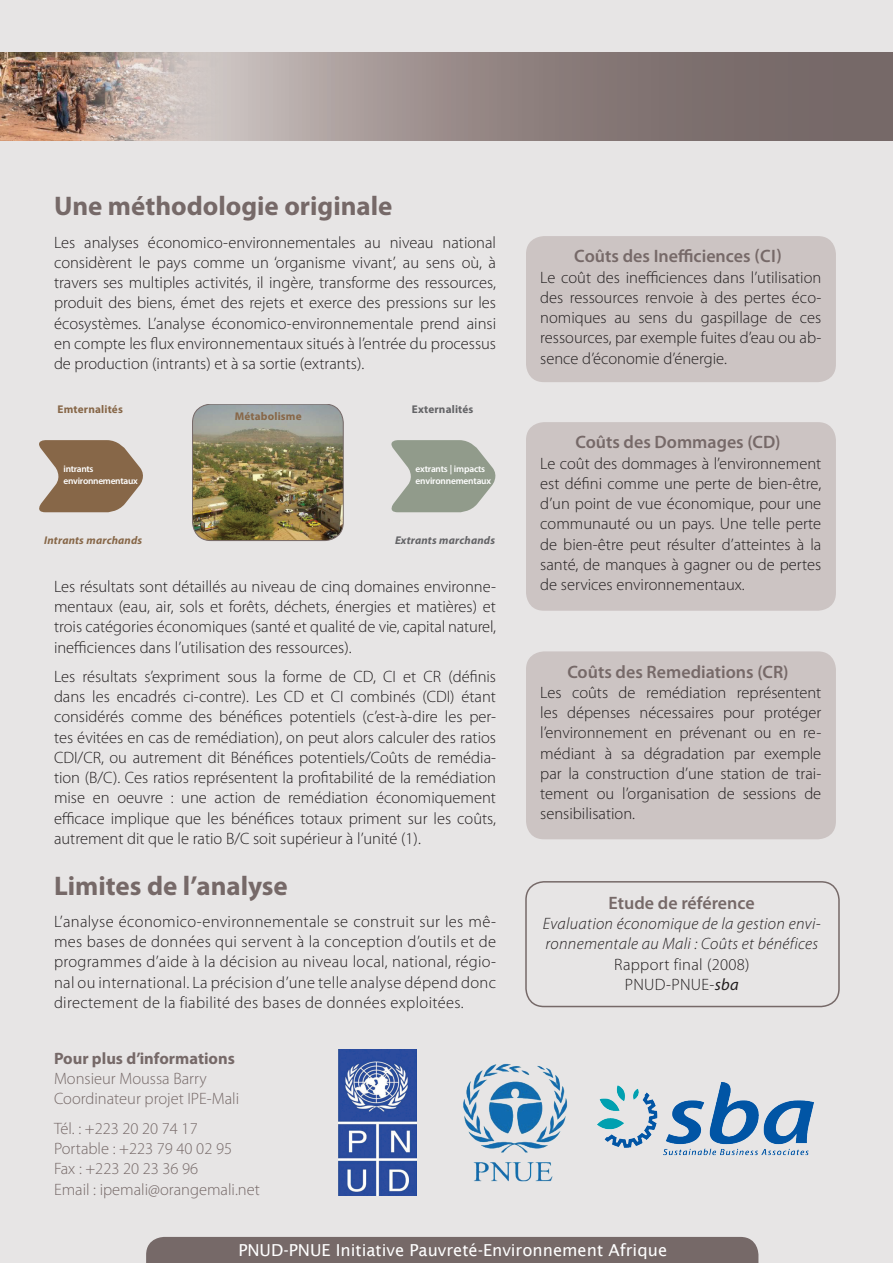
<style>
.page{position:relative;width:893px;height:1263px;background:#e7e5e5}
.page>*{position:absolute;margin:0;border:0;box-sizing:border-box;transform-origin:0 0}
.t1{font:700 27px "Myriad Pro";color:#766968}
.t2{font:600 18px "Myriad Pro";color:#766968}
.t3{font:300 16.5px/20.2px "Myriad Pro";color:#231f20;text-align:justify}
.t4{font:300 16.5px "Myriad Pro";color:#766968}
.t5{font:italic 300 16.5px/20.2px "Myriad Pro";letter-spacing:.02em;color:#231f20}
.t6{font:16.5px "Lucida Sans";color:#fff}
.t7{font:300 16.5px "Myriad Pro";letter-spacing:.02em;color:#231f20}
.t8{font:700 16.5px "Myriad Pro";color:#766968}
.Normal_e{font:700 11.25px "Myriad Pro";letter-spacing:.015em;color:#876748}
.Normal_e-2{font:italic 700 11.25px "Myriad Pro";letter-spacing:.015em;color:#876748}
.Normal_e-3{font:italic 700 11.25px "Myriad Pro";letter-spacing:.015em;color:#636366}
.Normal_e-4{font:700 11.25px "Myriad Pro";letter-spacing:.015em;color:#636366}
.Normal_e-5{font:600 9.45px "Myriad Pro";letter-spacing:-.02em;color:#fff}
.s1{font-weight:400;font-style:italic}
</style>
<div class="page">
<svg style="left:239px;top:52px;width:654px;height:88px;background:#908381"></svg>
<img style="left:0;top:52px;width:239px;height:88px">
<img style="left:597px;top:1082px;width:228px;height:83px">
<img style="left:454px;top:1054px;width:120px;height:129px">
<img style="left:339px;top:1050px;width:78px;height:145px">
<div style="left:526px;top:236px;width:310px;height:146px;background:#ccc4c3;border-radius:18px"></div>
<div style="left:526px;top:422px;width:310px;height:189px;background:#ccc4c3;border-radius:18px"></div>
<div style="left:526px;top:651px;width:310px;height:188px;background:#ccc4c3;border-radius:18px"></div>
<svg style="left:387px;top:440px;width:112px;height:72px;background:#a7aea2"></svg>
<img style="left:193px;top:404px;width:150px;height:137px">
<div style="left:192px;top:404px;width:152px;height:137px;border:1px solid #766968;border-radius:19px"></div>
<svg style="left:34px;top:440px;width:113px;height:72px;background:#a08871"></svg>
<div style="left:146px;top:1237px;width:612px;height:26px;background:#766968"></div>
<div style="left:525px;top:881px;width:315px;height:126px;border:2px solid #766968;border-radius:18px"></div>
<p class="t1" style="left:54px;top:191px;width:340px">Une méthodologie originale</p>
<p class="t3" style="left:54px;top:232px;width:444px">Les analyses économico-environnementales au niveau national considèrent le pays comme un ‘organisme vivant’, au sens où, à travers ses multiples activités, il ingère, transforme des ressources, produit des biens, émet des rejets et exerce des pressions sur les écosystèmes. L’analyse économico-environnementale prend ainsi en compte les flux environnementaux situés à l’entrée du processus de production (intrants) et à sa sortie (extrants).</p>
<p class="Normal_e" style="left:58px;top:403px;width:67px">Emternalités</p>
<p class="Normal_e-4" style="left:412px;top:403px;width:63px">Externalités</p>
<p class="Normal_e" style="left:235px;top:410px;width:68px">Métabolisme</p>
<p class="Normal_e-5" style="left:64px;top:464px;width:32px">intrants</p>
<p class="Normal_e-5" style="left:64px;top:475px;width:76px">environnementaux</p>
<p class="Normal_e-5" style="left:415px;top:464px;width:71px">extrants | impacts</p>
<p class="Normal_e-5" style="left:415px;top:475px;width:77px">environnementaux</p>
<p class="Normal_e-2" style="left:44px;top:534px;width:100px">Intrants marchands</p>
<p class="Normal_e-3" style="left:395px;top:534px;width:102px">Extrants marchands</p>
<p class="t3" style="left:54px;top:576px;width:444px">Les résultats sont détaillés au niveau de cinq domaines environne&shy;mentaux (eau, air, sols et forêts, déchets, énergies et matières) et trois catégories économiques (santé et qualité de vie, capital naturel, inefficiences dans l’utilisation des ressources).</p>
<p class="t3" style="left:54px;top:666px;width:444px">Les résultats s’expriment sous la forme de CD, CI et CR (définis dans les encadrés ci-contre). Les CD et CI combinés (CDI) étant considérés comme des bénéfices potentiels (c’est-à-dire les per&shy;tes évitées en cas de remédiation), on peut alors calculer des ratios CDI/CR, ou autrement dit Bénéfices potentiels/Coûts de remédia&shy;tion (B/C). Ces ratios représentent la profitabilité de la remédiation mise en oeuvre : une action de remédiation économiquement efficace implique que les bénéfices totaux priment sur les coûts, autrement dit que le ratio B/C soit supérieur à l’unité (1).</p>
<p class="t1" style="left:54px;top:870px;width:235px">Limites de l’analyse</p>
<p class="t3" style="left:54px;top:911px;width:444px">L’analyse économico-environnementale se construit sur les mê&shy;mes bases de données qui servent à la conception d’outils et de programmes d’aide à la décision au niveau local, national, régio&shy;nal ou international. La précision d’une telle analyse dépend donc directement de la fiabilité des bases de données exploitées.</p>
<p class="t8" style="left:54px;top:1049px;width:182px">Pour plus d’informations</p>
<p class="t4" style="left:54px;top:1069px;width:154px">Monsieur Moussa Barry</p>
<p class="t4" style="left:54px;top:1090px;width:187px">Coordinateur projet IPE-Mali</p>
<p class="t4" style="left:54px;top:1119px;width:145px">Tél. : +223 20 20 74 17</p>
<p class="t4" style="left:54px;top:1139px;width:180px">Portable : +223 79 40 02 95</p>
<p class="t4" style="left:54px;top:1159px;width:146px">Fax : +223 20 23 36 96</p>
<p class="t4" style="left:54px;top:1180px;width:207px">Email : ipemali@orangemali.net</p>
<p class="t2" style="left:574px;top:246px;width:209px">Coûts des Inefficiences (CI)</p>
<p class="t3" style="left:540px;top:267px;width:283px">Le coût des inefficiences dans l’utilisation des ressources renvoie à des pertes éco&shy;nomiques au sens du gaspillage de ces ressources, par exemple fuites d’eau ou ab&shy;sence d’économie d’énergie.</p>
<p class="t2" style="left:575px;top:432px;width:207px">Coûts des Dommages (CD)</p>
<p class="t3" style="left:540px;top:453px;width:283px">Le coût des dommages à l’environnement est défini comme une perte de bien-être, d’un point de vue économique, pour une communauté ou un pays. Une telle perte de bien-être peut résulter d’atteintes à la santé, de manques à gagner ou de pertes de services environnementaux.</p>
<p class="t2" style="left:567px;top:662px;width:223px">Coûts des Remediations (CR)</p>
<p class="t3" style="left:540px;top:682px;width:283px">Les coûts de remédiation représentent les dépenses nécessaires pour protéger l’environnement en prévenant ou en re&shy;médiant à sa dégradation par exemple par la construction d’une station de trai&shy;tement ou l’organisation de sessions de sensibilisation.</p>
<p class="t2" style="left:609px;top:893px;width:148px">Etude de référence</p>
<p class="t5" style="left:543px;top:914px;width:279px">Evaluation économique de la gestion envi&shy;ronnementale au Mali : Coûts et bénéfices</p>
<p class="t7" style="left:614px;top:955px;width:137px">Rapport final (2008)</p>
<p class="t7" style="left:625px;top:975px;width:116px">PNUD-PNUE-<span class="s1">sba</span></p>
<p class="t6" style="left:238px;top:1240px;width:430px">PNUD-PNUE Initiative Pauvreté-Environnement Afrique</p>
</div>
